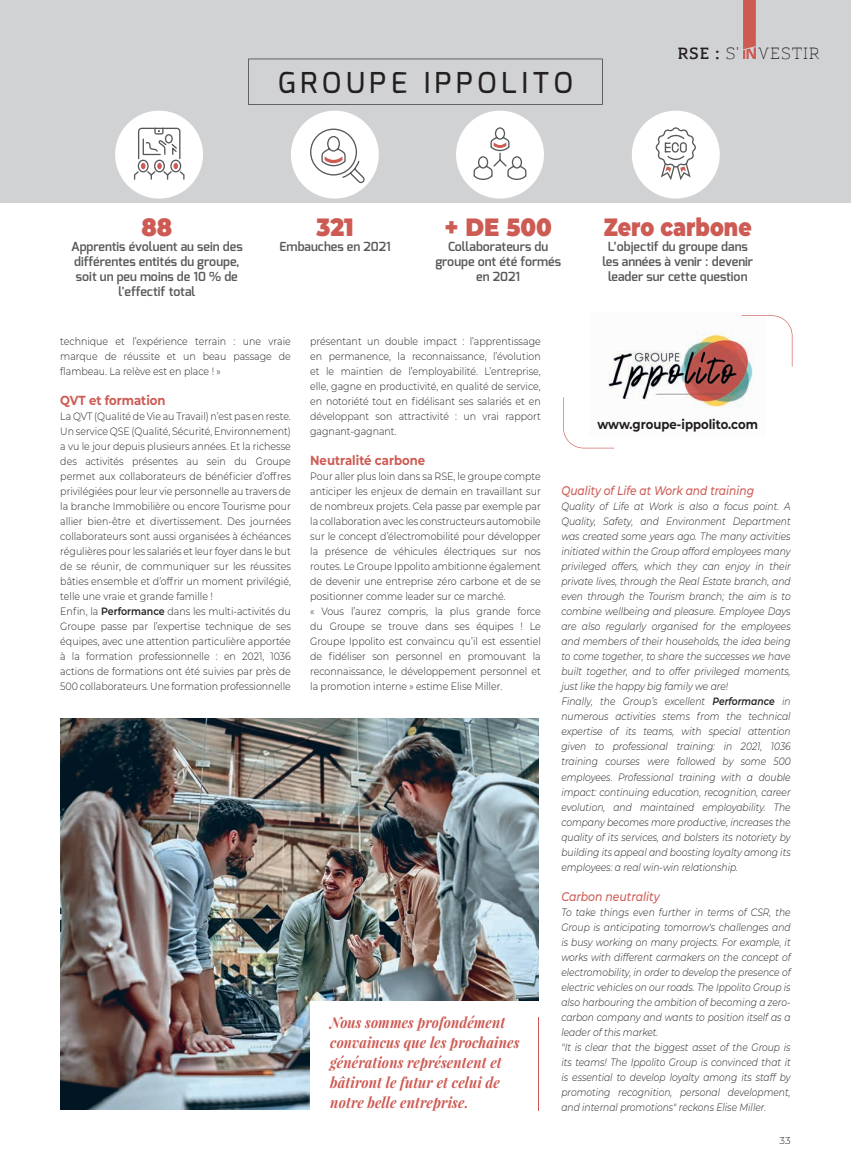
<style>
.page{position:relative;width:851px;height:1170px;background:#fff}
.page>*{position:absolute;margin:0;border:0;box-sizing:border-box;transform-origin:0 0}
.t1{font:500 28.75px "Exo";letter-spacing:.16em;color:#231f20}
.t2{font:900 25px "Montserrat";color:#cd5b54;scale:.91 1}
.t3{font:900 25px "Montserrat";color:#cd5b54;scale:.82 1}
.t4{font:300 16.12px "Amazing Grotesk";letter-spacing:.07em;color:#231f20;scale:.95 1}
.t5{font:italic 700 15px/20px "Playfair Display";letter-spacing:.01em;color:#cd5b54;scale:.9 1}
.t6{font:700 13.12px "Montserrat";color:#cd5b54;scale:.89 1}
.t7{font:700 13.12px "Montserrat";color:#231f20;scale:.89 1}
.t8{font:600 12.5px/15px "Exo";color:#57585a;text-align:center}
.t9{font:italic 500 12.5px "Montserrat";color:#cd5b54;scale:.85 1}
.t10{font:italic 500 12.5px "Montserrat";color:#cd5b54;scale:.87 1}
.t11{font:300 10.62px/15px "Montserrat";color:#231f20;text-align:justify;scale:.89 1}
.t12{font:italic 300 10.62px/15px "Montserrat";color:#231f20;scale:.86 1}
.t13{font:300 10px "Montserrat";color:#231f20}
.s1{font-weight:600}
</style>
<div class="page">
<div style="left:0;top:0;width:850px;height:203px;background:#d1d2d4"></div>
<svg style="left:743px;top:0;width:12px;height:59px"></svg>
<svg style="left:248px;top:59px;width:354px;height:46px"></svg>
<img style="left:608px;top:331px;width:145px;height:78px">
<div style="left:115px;top:111px;width:88px;height:87px;background:#fff;border-radius:50%"></div>
<svg style="left:134px;top:128px;width:50px;height:52px"></svg>
<div style="left:291px;top:111px;width:88px;height:87px;background:#fff;border-radius:50%"></div>
<svg style="left:310px;top:129px;width:54px;height:54px"></svg>
<div style="left:456px;top:111px;width:88px;height:87px;background:#fff;border-radius:50%"></div>
<svg style="left:473px;top:127px;width:53px;height:53px"></svg>
<div style="left:631px;top:111px;width:88px;height:87px;background:#fff;border-radius:50%"></div>
<svg style="left:655px;top:127px;width:40px;height:53px"></svg>
<img style="left:61px;top:718px;width:478px;height:391px">
<div style="left:310px;top:1001px;width:233px;height:109px;background:#fff"></div>
<hr style="left:538px;top:1017px;width:1px;height:93px;background:#cd5b54">
<svg style="left:741px;top:315px;width:51px;height:51px"></svg>
<svg style="left:563px;top:397px;width:51px;height:51px"></svg>
<h1 class="t1" style="left:278px;top:64px;width:296px">GROUPE IPPOLITO</h1>
<h3 class="t4" style="left:677px;top:44px;width:150px"><span class="s1">RSE :</span> S' VESTIR</h3>
<h2 class="t2" style="left:141px;top:208px;width:35px">88</h2>
<p class="t8" style="left:71px;top:238px;width:173px">Apprentis évoluent au sein des différentes entités du groupe, soit un peu moins de 10 % de l'effectif total</p>
<h2 class="t2" style="left:316px;top:208px;width:42px">321</h2>
<p class="t8" style="left:279px;top:238px;width:113px">Embauches en 2021</p>
<h2 class="t2" style="left:444px;top:208px;width:120px">+ DE 500</h2>
<p class="t8" style="left:435px;top:239px;width:127px">Collaborateurs du groupe ont été formés en 2021</p>
<h2 class="t3" style="left:603px;top:208px;width:182px">Zero carbone</h2>
<p class="t8" style="left:602px;top:239px;width:152px">L’objectif du groupe dans les années à venir : devenir leader sur cette question</p>
<p class="t11" style="left:60px;top:333px;width:260px">technique et l’expérience terrain : une vraie marque de réussite et un beau passage de flambeau. La relève est en place ! »</p>
<p class="t6" style="left:60px;top:391px;width:120px">QVT et formation</p>
<p class="t11" style="left:60px;top:408px;width:260px;text-align:left">La QVT (Qualité de Vie au Travail) n’est pas en reste.<br>Un service QSE (Qualité, Sécurité, Environnement) a vu le jour depuis plusieurs années. Et la richesse des activités présentes au sein du Groupe permet aux collaborateurs de bénéficier d’offres privilégiées pour leur vie personnelle au travers de la branche Immobilière ou encore Tourisme pour allier bien-être et divertissement. Des journées collaborateurs sont aussi organisées à échéances régulières pour les salariés et leur foyer dans le but de se réunir, de communiquer sur les réussites bâties ensemble et d’offrir un moment privilégié, telle une vraie et grande famille !<br>Enfin, la <span class="s1">Performance</span> dans les multi-activités du Groupe passe par l’expertise technique de ses équipes, avec une attention particulière apportée à la formation professionnelle : en 2021, 1036 actions de formations ont été suivies par près de 500 collaborateurs. Une formation professionnelle</p>
<p class="t11" style="left:310px;top:333px;width:260px">présentant un double impact : l’apprentissage en permanence, la reconnaissance, l’évolution et le maintien de l’employabilité. L’entreprise, elle, gagne en productivité, en qualité de service, en notoriété tout en fidélisant ses salariés et en développant son attractivité : un vrai rapport gagnant-gagnant.</p>
<p class="t6" style="left:310px;top:451px;width:131px">Neutralité carbone</p>
<p class="t11" style="left:310px;top:468px;width:260px;text-align:left">Pour aller plus loin dans sa RSE, le groupe compte anticiper les enjeux de demain en travaillant sur de nombreux projets. Cela passe par exemple par la collaboration avec les constructeurs automobile sur le concept d’électromobilité pour développer la présence de véhicules électriques sur nos routes. Le Groupe Ippolito ambitionne également de devenir une entreprise zéro carbone et de se positionner comme leader sur ce marché.<br>« Vous l’aurez compris, la plus grande force du Groupe se trouve dans ses équipes ! Le Groupe Ippolito est convaincu qu’il est essentiel de fidéliser son personnel en promouvant la reconnaissance, le développement personnel et la promotion interne » estime Elise Miller.</p>
<h3 class="t5" style="left:330px;top:1011px;width:212px">Nous sommes profondément convaincus que les prochaines générations représentent et bâtiront le futur et celui de notre belle entreprise.</h3>
<p class="t7" style="left:597px;top:414px;width:182px">www.groupe-ippolito.com</p>
<p class="t9" style="left:561px;top:482px;width:228px">Quality of Life at Work and training</p>
<p class="t12" style="left:561px;top:498px;width:270px">Quality of Life at Work is also a focus point. A Quality, Safety, and Environment Department was created some years ago. The many activities initiated within the Group afford employees many privileged offers, which they can enjoy in their private lives, through the Real Estate branch, and even through the Tourism branch; the aim is to combine wellbeing and pleasure. Employee Days are also regularly organised for the employees and members of their households, the idea being to come together, to share the successes we have built together, and to offer privileged moments, just like the happy big family we are!<br>Finally, the Group’s excellent <span class="s1">Performance</span> in numerous activities stems from the technical expertise of its teams, with special attention given to professional training: in 2021, 1036 training courses were followed by some 500 employees. Professional training with a double impact: continuing education, recognition, career evolution, and maintained employability. The company becomes more productive, increases the quality of its services, and bolsters its notoriety by building its appeal and boosting loyalty among its employees: a real win-win relationship.</p>
<p class="t10" style="left:561px;top:887px;width:114px">Carbon neutrality</p>
<p class="t12" style="left:561px;top:903px;width:270px">To take things even further in terms of CSR, the Group is anticipating tomorrow's challenges and is busy working on many projects. For example, it works with different carmakers on the concept of electromobility, in order to develop the presence of electric vehicles on our roads. The Ippolito Group is also harbouring the ambition of becoming a zero&shy;carbon company and wants to position itself as a leader of this market.<br>"It is clear that the biggest asset of the Group is its teams! The Ippolito Group is convinced that it is essential to develop loyalty among its staff by promoting recognition, personal development, and internal promotions" reckons Elise Miller.</p>
<p class="t13" style="left:779px;top:1133px;width:13px">33</p>
</div>
